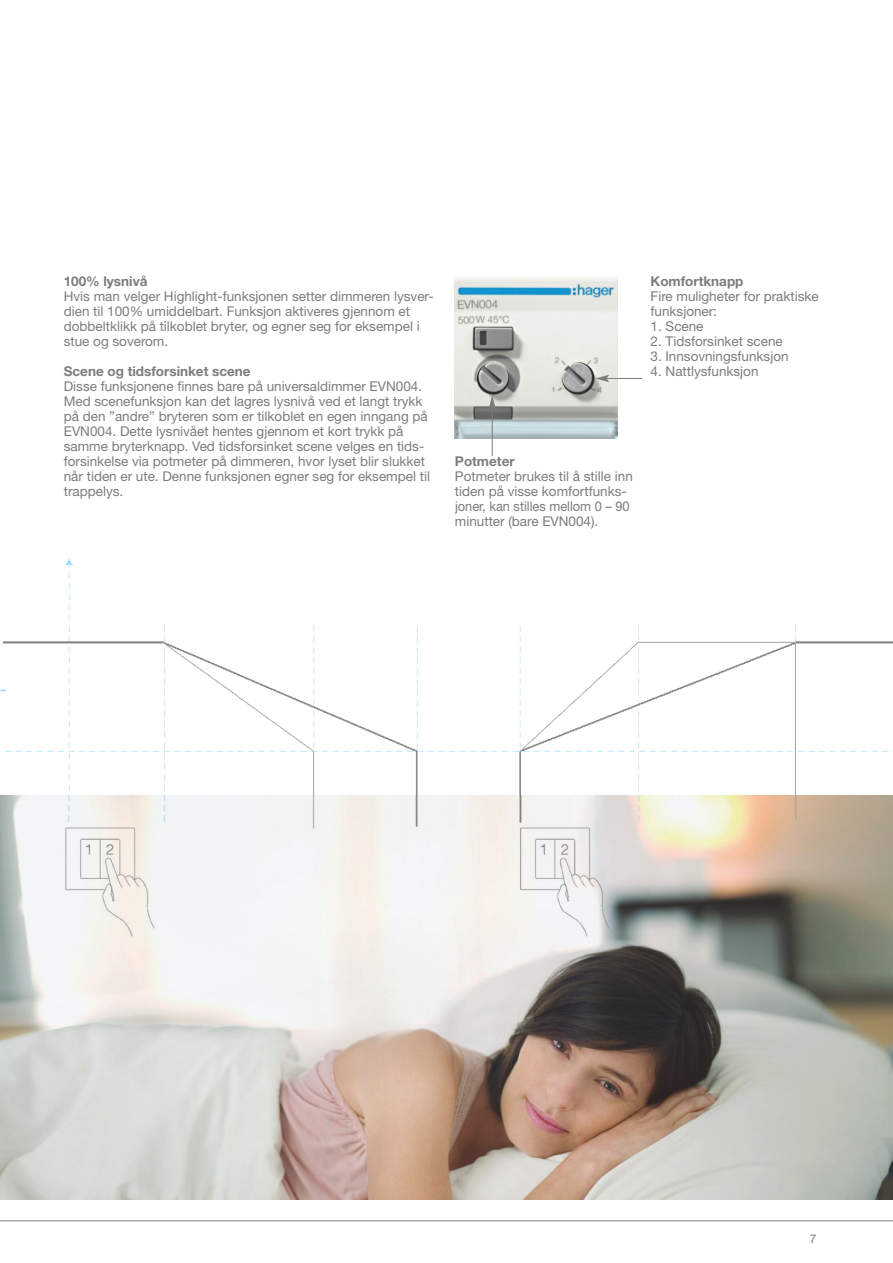
<style>
.page{position:relative;width:893px;height:1263px;background:#fff}
.page>*{position:absolute;margin:0;border:0;box-sizing:border-box;transform-origin:0 0}
.t1{font:13.5px/15px "Helvetica Neue LT";color:#7e7c7b}
.t2{font:700 13.5px "Helvetica Neue LT";color:#7e7c7b}
.t3{font:12px "Helvetica Neue LT";color:#7e7c7b}
</style>
<div class="page">
<svg style="left:0;top:1220px;width:893px;height:2px;background:#bdbdbc"></svg>
<img style="left:0;top:559px;width:893px;height:640px">
<img style="left:0;top:795px;width:893px;height:142px">
<img style="left:455px;top:277px;width:162px;height:161px">
<hr style="left:492px;top:407px;width:1px;height:49px;background:#7e7c7b">
<svg style="left:488px;top:395px;width:8px;height:14px"></svg>
<hr style="left:607px;top:378px;width:35px;height:1px;background:#7e7c7b">
<svg style="left:595px;top:375px;width:14px;height:7px"></svg>
<p class="t2" style="left:64px;top:276px;width:85px">100% lysnivå</p>
<p class="t1" style="left:64px;top:290px;width:371px">Hvis man velger Highlight-funksjonen setter dimmeren lysver&shy;dien til 100% umiddelbart. Funksjon aktiveres gjennom et dobbeltklikk på tilkoblet bryter, og egner seg for eksempel i stue og soverom.</p>
<p class="t2" style="left:64px;top:366px;width:188px">Scene og tidsforsinket scene</p>
<p class="t1" style="left:64px;top:380px;width:368px">Disse funksjonene finnes bare på universaldimmer EVN004.<br>Med scenefunksjon kan det lagres lysnivå ved et langt trykk på den ”andre” bryteren som er tilkoblet en egen inngang på EVN004. Dette lysnivået hentes gjennom et kort trykk på samme bryterknapp. Ved tidsforsinket scene velges en tids&shy;forsinkelse via potmeter på dimmeren, hvor lyset blir slukket når tiden er ute. Denne funksjonen egner seg for eksempel til trappelys.</p>
<p class="t2" style="left:651px;top:276px;width:94px">Komfortknapp</p>
<p class="t1" style="left:651px;top:290px;width:170px">Fire muligheter for praktiske funksjoner:</p>
<p class="t1" style="left:651px;top:320px;width:54px">1. Scene</p>
<p class="t1" style="left:651px;top:335px;width:134px">2. Tidsforsinket scene</p>
<p class="t1" style="left:651px;top:350px;width:139px">3. Innsovningsfunksjon</p>
<p class="t1" style="left:651px;top:365px;width:109px">4. Nattlysfunksjon</p>
<p class="t2" style="left:455px;top:456px;width:61px">Potmeter</p>
<p class="t1" style="left:455px;top:470px;width:179px">Potmeter brukes til å stille inn tiden på visse komfortfunks&shy;joner, kan stilles mellom 0 – 90 minutter (bare EVN004).</p>
<p class="t3" style="left:810px;top:1234px;width:8px">7</p>
</div>
